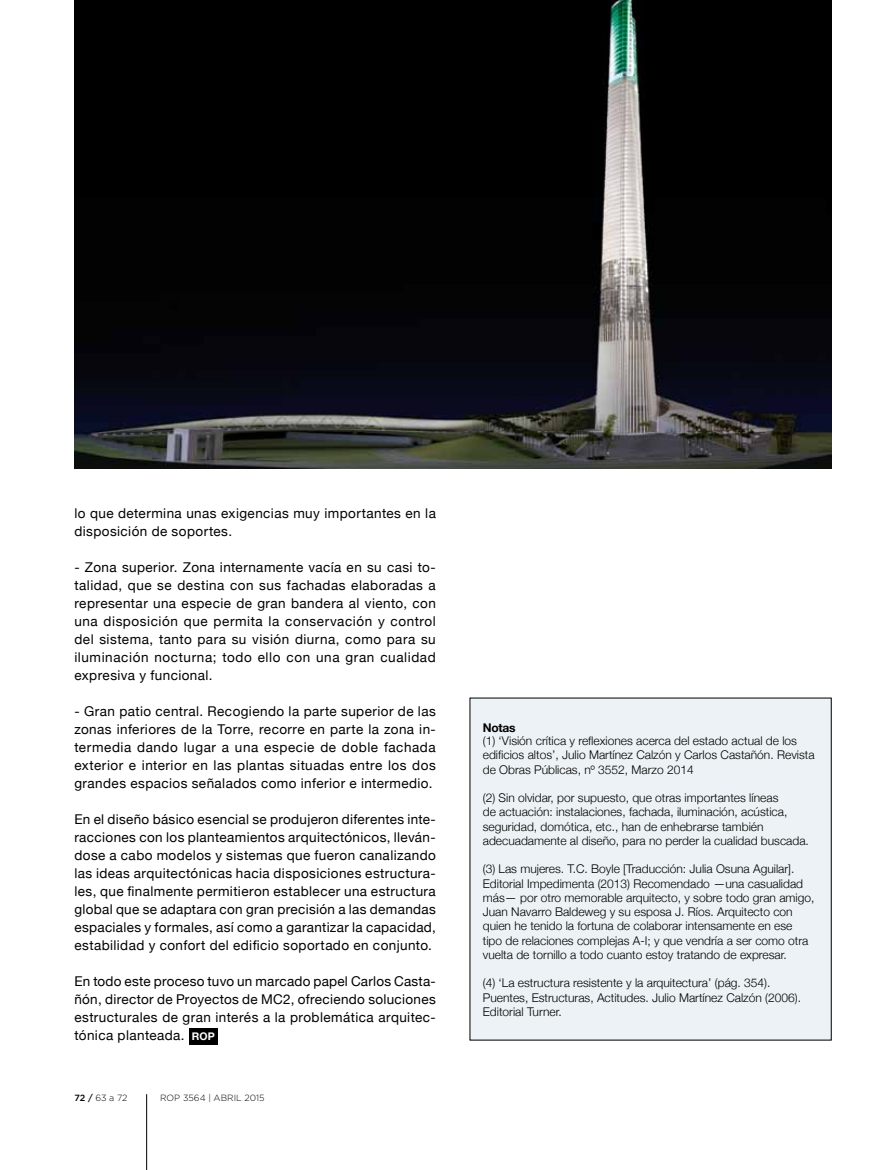
<style>
.page{position:relative;width:893px;height:1170px;background:#fff}
.page>*{position:absolute;margin:0;border:0;box-sizing:border-box;transform-origin:0 0}
.t1{font:13.5px/18px "Helvetica Neue";letter-spacing:.03em;color:#000;text-align:justify}
.t2{font:300 12px/14.2px "Helvetica Neue";color:#000}
.t3{font:700 12px "Helvetica Neue";letter-spacing:-.02em;color:#000}
.t4{font:300 9px "Gotham";color:#000}
.s1{font-weight:700;font-size:10.5px;color:#fff}
.s2{font-weight:500}
</style>
<div class="page">
<hr style="left:146px;top:1094px;width:1px;height:75px;background:#000">
<div style="left:470px;top:698px;width:361px;height:341px;background:#ecf2f5"></div>
<div style="left:189px;top:1028px;width:29px;height:16px;background:#000"></div>
<img style="left:74px;top:0;width:757px;height:469px">
<p class="t1" style="left:74px;top:504px;width:363px">lo que determina unas exigencias muy importantes en la disposición de soportes.</p>
<p class="t1" style="left:74px;top:558px;width:363px">- Zona superior. Zona internamente vacía en su casi to&shy;talidad, que se destina con sus fachadas elaboradas a representar una especie de gran bandera al viento, con una disposición que permita la conservación y control del sistema, tanto para su visión diurna, como para su iluminación nocturna; todo ello con una gran cualidad expresiva y funcional.</p>
<p class="t1" style="left:74px;top:702px;width:363px">- Gran patio central. Recogiendo la parte superior de las zonas inferiores de la Torre, recorre en parte la zona in&shy;termedia dando lugar a una especie de doble fachada exterior e interior en las plantas situadas entre los dos grandes espacios señalados como inferior e intermedio.</p>
<p class="t1" style="left:74px;top:810px;width:363px">En el diseño básico esencial se produjeron diferentes inte&shy;racciones con los planteamientos arquitectónicos, lleván&shy;dose a cabo modelos y sistemas que fueron canalizando las ideas arquitectónicas hacia disposiciones estructura&shy;les, que finalmente permitieron establecer una estructura global que se adaptara con gran precisión a las demandas espaciales y formales, así como a garantizar la capacidad, estabilidad y confort del edificio soportado en conjunto.</p>
<p class="t1" style="left:74px;top:972px;width:363px">En todo este proceso tuvo un marcado papel Carlos Casta&shy;ñón, director de Proyectos de MC2, ofreciendo soluciones estructurales de gran interés a la problemática arquitec&shy;tónica planteada. <span class="s1">ROP</span></p>
<p class="t4" style="left:74px;top:1092px;width:55px"><span class="s2">72 /</span> 63 a 72</p>
<p class="t4" style="left:160px;top:1092px;width:106px">ROP 3564 | ABRIL 2015</p>
<p class="t3" style="left:483px;top:720px;width:34px">Notas</p>
<p class="t2" style="left:483px;top:733px;width:333px">(1) ‘Visión crítica y reflexiones acerca del estado actual de los edificios altos’, Julio Martínez Calzón y Carlos Castañón. Revista de Obras Públicas, nº 3552, Marzo 2014</p>
<p class="t2" style="left:483px;top:790px;width:328px">(2) Sin olvidar, por supuesto, que otras importantes líneas<br>de actuación: instalaciones, fachada, iluminación, acústica, seguridad, domótica, etc., han de enhebrarse también adecuadamente al diseño, para no perder la cualidad buscada.</p>
<p class="t2" style="left:483px;top:861px;width:333px">(3) Las mujeres. T.C. Boyle [Traducción: Julia Osuna Aguilar].<br>Editorial Impedimenta (2013) Recomendado —una casualidad más— por otro memorable arquitecto, y sobre todo gran amigo, Juan Navarro Baldeweg y su esposa J. Ríos. Arquitecto con quien he tenido la fortuna de colaborar intensamente en ese tipo de relaciones complejas A-I; y que vendría a ser como otra vuelta de tornillo a todo cuanto estoy tratando de expresar.</p>
<p class="t2" style="left:483px;top:975px;width:320px">(4) ‘La estructura resistente y la arquitectura’ (pág. 354).<br>Puentes, Estructuras, Actitudes. Julio Martínez Calzón (2006).<br>Editorial Turner.</p>
</div>
